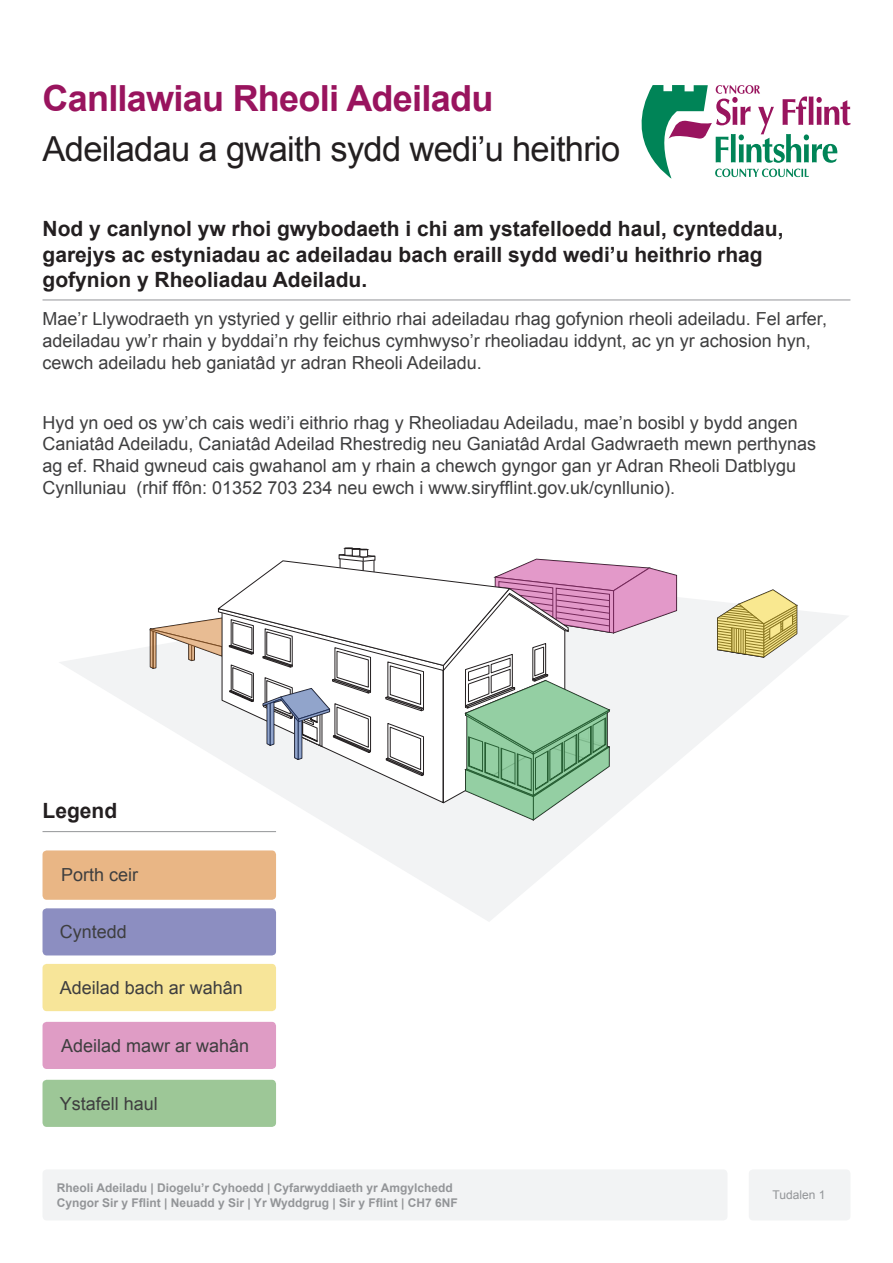
<style>
.page{position:relative;width:893px;height:1263px;background:#fff}
.page>*{position:absolute;margin:0;border:0;box-sizing:border-box;transform-origin:0 0}
.Main_Header_1{font:700 36px "Arial";letter-spacing:-.02em;color:#99145e}
.Main_Header_2{font:34.5px "Arial";letter-spacing:-.02em;color:#231f20}
.Header_1{font:700 21px/25.2px "Arial";color:#231f20}
.t1{font:18px/21.6px "Arial";color:#3e3e3f}
.t2{font:700 12px "Arial";color:#939598}
.t3{font:12px "Arial";color:#939598}
</style>
<div class="page">
<svg style="left:642px;top:85px;width:208px;height:94px"></svg>
<div style="left:43px;top:1169px;width:684px;height:51px;background:#f2f3f4;border-radius:4px"></div>
<div style="left:749px;top:1169px;width:101px;height:51px;background:#f2f3f4;border-radius:4px"></div>
<hr style="left:43px;top:300px;width:807px;height:1px;background:#939598">
<svg style="left:58px;top:581px;width:790px;height:340px"></svg>
<svg style="left:717px;top:589px;width:80px;height:69px"></svg>
<svg style="left:150px;top:548px;width:527px;height:273px"></svg>
<div style="left:43px;top:964px;width:233px;height:47px;background:#f7e599;border-radius:4px"></div>
<hr style="left:43px;top:831px;width:233px;height:1px;background:#939598">
<div style="left:43px;top:1022px;width:233px;height:47px;background:#df9cc5;border-radius:4px"></div>
<div style="left:43px;top:850px;width:233px;height:50px;background:#e9b685;border-radius:4px"></div>
<div style="left:43px;top:908px;width:233px;height:47px;background:#8c8ec1;border-radius:4px"></div>
<div style="left:43px;top:1080px;width:233px;height:47px;background:#9dc797;border-radius:4px"></div>
<p class="Main_Header_1" style="left:43px;top:75px;width:452px">Canllawiau Rheoli Adeiladu</p>
<p class="Main_Header_2" style="left:43px;top:126px;width:579px">Adeiladau a gwaith sydd wedi’u heithrio</p>
<p class="Header_1" style="left:43px;top:217px;width:743px">Nod y canlynol yw rhoi gwybodaeth i chi am ystafelloedd haul, cynteddau, garejys ac estyniadau ac adeiladau bach eraill sydd wedi’u heithrio rhag gofynion y Rheoliadau Adeiladu.</p>
<p class="t1" style="left:43px;top:308px;width:786px">Mae’r Llywodraeth yn ystyried y gellir eithrio rhai adeiladau rhag gofynion rheoli adeiladu. Fel arfer, adeiladau yw’r rhain y byddai’n rhy feichus cymhwyso’r rheoliadau iddynt, ac yn yr achosion hyn, cewch adeiladu heb ganiatâd yr adran Rheoli Adeiladu.</p>
<p class="t1" style="left:43px;top:412px;width:775px">Hyd yn oed os yw’ch cais wedi’i eithrio rhag y Rheoliadau Adeiladu, mae’n bosibl y bydd angen Caniatâd Adeiladu, Caniatâd Adeilad Rhestredig neu Ganiatâd Ardal Gadwraeth mewn perthynas ag ef. Rhaid gwneud cais gwahanol am y rhain a chewch gyngor gan yr Adran Rheoli Datblygu Cynlluniau (rhif ffôn: 01352 703 234 neu ewch i www.siryfflint.gov.uk/cynllunio).</p>
<p class="Header_1" style="left:43px;top:799px;width:76px">Legend</p>
<p class="t1" style="left:61px;top:864px;width:79px">Porth ceir</p>
<p class="t1" style="left:60px;top:921px;width:69px">Cyntedd</p>
<p class="t1" style="left:60px;top:977px;width:185px">Adeilad bach ar wahân</p>
<p class="t1" style="left:61px;top:1035px;width:190px">Adeilad mawr ar wahân</p>
<p class="t1" style="left:60px;top:1093px;width:100px">Ystafell haul</p>
<p class="t2" style="left:57px;top:1180px;width:397px">Rheoli Adeiladu | Diogelu’r Cyhoedd | Cyfarwyddiaeth yr Amgylchedd</p>
<p class="t2" style="left:57px;top:1194px;width:403px">Cyngor Sir y Fflint | Neuadd y Sir | Yr Wyddgrug | Sir y Fflint | CH7 6NF</p>
<p class="t3" style="left:773px;top:1187px;width:54px">Tudalen 1</p>
</div>
